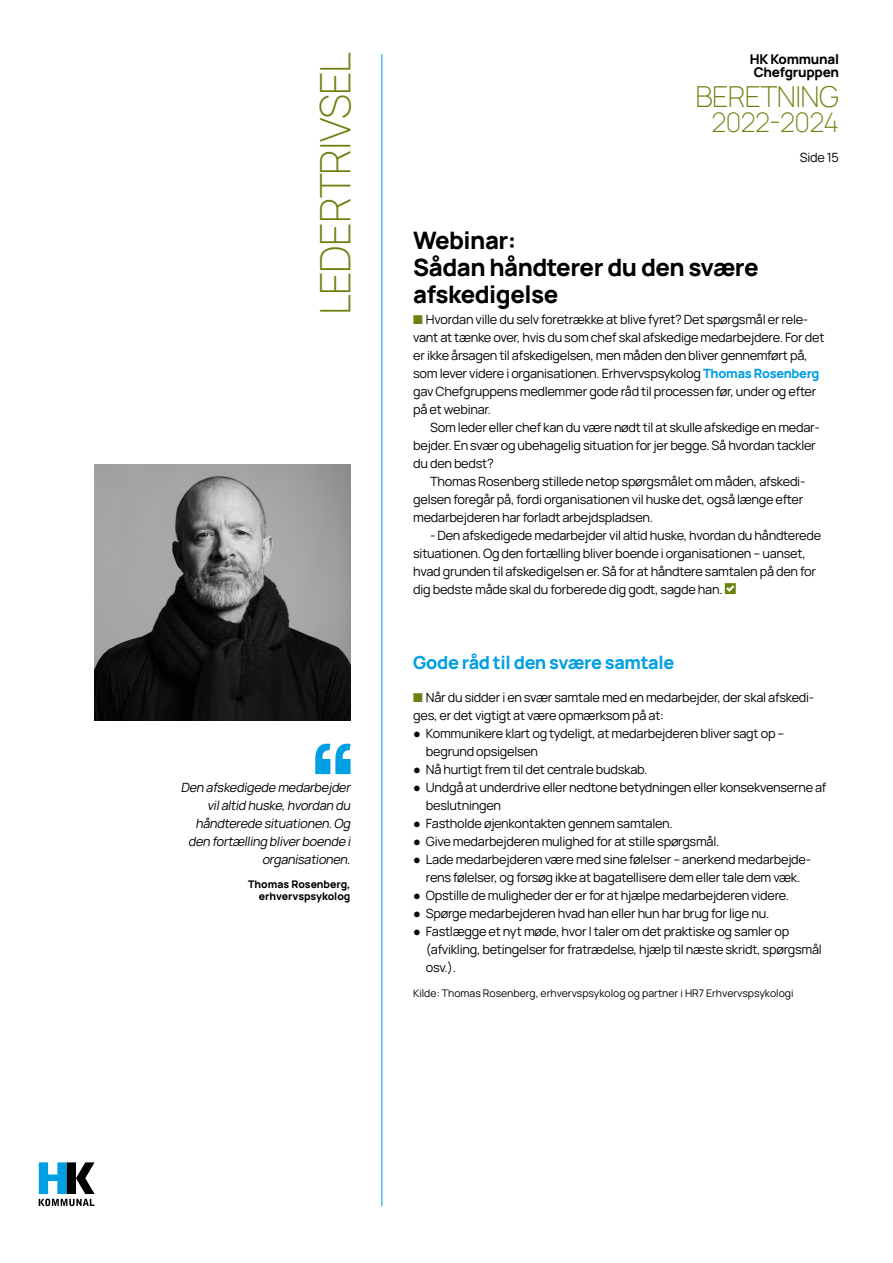
<style>
.page{position:relative;width:893px;height:1263px;background:#fff}
.page>*{position:absolute;margin:0;border:0;box-sizing:border-box;transform-origin:0 0}
.t1{font:200 42px "Manrope";letter-spacing:-.02em;color:#6a8310}
.t2{font:200 28.8px "Manrope";letter-spacing:-.02em;color:#6a8310}
.t3{font:200 26.85px "Manrope";letter-spacing:-.02em;color:#6a8310}
.t4{font:800 24px/27px "Manrope";letter-spacing:-.02em;color:#000}
.t5{font:800 18px "Manrope";letter-spacing:-.02em;color:#009fe3}
.t6{font:800 13.5px/13.5px "Manrope";letter-spacing:-.02em;color:#000}
.t7{font:12.75px/18px "Manrope";letter-spacing:-.02em;color:#000}
.t8{font:italic 12.75px/18px "Manrope";color:#000;text-align:right}
.t9{font:10.5px "Manrope";color:#000}
.t10{font:800 10.5px/12px "Manrope";color:#000;text-align:right}
.s1{color:#6a8310}
.s2{font-weight:800;color:#009fe3}
.s3{font-family:"Verdana"}
</style>
<div class="page">
<svg style="left:39px;top:1162px;width:56px;height:44px"></svg>
<svg style="left:725px;top:583px;width:11px;height:11px"></svg>
<hr style="left:381px;top:54px;width:1px;height:1152px;background:#009fe3">
<img style="left:95px;top:464px;width:256px;height:256px">
<svg style="left:315px;top:743px;width:36px;height:31px"></svg>
<h1 class="t1" style="left:306px;top:315px;width:265px;rotate:-90deg">LEDERTRIVSEL</h1>
<p class="t8" style="left:181px;top:778px;width:174px">Den afskedigede medarbejder vilaltid huske,hvordan du håndterede situationen.Og den fortælling bliverboende i organisationen.</p>
<p class="t10" style="left:248px;top:878px;width:104px">Thomas Rosenberg, erhvervspsykolog</p>
<p class="t6" style="left:750px;top:51px;width:91px">HK Kommunal<br>Chefgruppen</p>
<h2 class="t2" style="left:695px;top:76px;width:145px">BERETNING</h2>
<h3 class="t3" style="left:711px;top:104px;width:129px">2022-2024</h3>
<p class="t7" style="left:800px;top:148px;width:41px">Side 15</p>
<h3 class="t4" style="left:413px;top:226px;width:347px">Webinar:<br>Sådan håndterer du den svære afskedigelse</h3>
<p class="t7" style="left:413px;top:310px;width:413px"><span class="s1">■</span> Hvordan ville du selv foretrække at blive fyret? Det spørgsmål er rele&shy;vant at tænke over, hvis du som chef skal afskedige medarbejdere. For det er ikke årsagen til afskedigelsen, men måden den bliver gennemført på, som lever videre i organisationen. Erhvervspsykolog <span class="s2">Thomas Rosenberg </span>gav Chefgruppens medlemmer gode råd til processen før, under og efter på et webinar.</p>
<p class="t7" style="left:413px;top:418px;width:408px;text-indent:17px">Som leder eller chef kan du være nødt til at skulle afskedige en medar&shy;bejder. En svær og ubehagelig situation for jer begge. Så hvordan tackler du den bedst?</p>
<p class="t7" style="left:413px;top:472px;width:394px;text-indent:17px">Thomas Rosenberg stillede netop spørgsmålet om måden, afskedi&shy;gelsen foregår på, fordi organisationen vil huske det, også længe efter medarbejderen har forladt arbejdspladsen.</p>
<p class="t7" style="left:413px;top:526px;width:410px;text-indent:17px">- Den afskedigede medarbejder vil altid huske, hvordan du håndterede situationen. Og den fortælling bliver boende i organisationen – uanset, hvad grunden til afskedigelsen er. Så for at håndtere samtalen på den for dig bedste måde skal du forberede dig godt, sagde han.</p>
<h3 class="t5" style="left:413px;top:650px;width:263px">Gode råd til den svære samtale</h3>
<p class="t7" style="left:413px;top:688px;width:403px"><span class="s1">■</span> Når du sidder i en svær samtale med en medarbejder, der skal afskedi&shy;ges, er det vigtigt at være opmærksom på at:</p>
<p class="t7" style="left:426px;top:724px;width:360px;text-indent:-13px"><span class="s3">●</span> Kommunikere klart og tydeligt, at medarbejderen bliver sagt op – begrund opsigelsen</p>
<p class="t7" style="left:413px;top:760px;width:236px"><span class="s3">●</span> Nå hurtigt frem til det centrale budskab.</p>
<p class="t7" style="left:426px;top:778px;width:402px;text-indent:-13px"><span class="s3">●</span> Undgå at underdrive eller nedtone betydningen eller konsekvenserne af beslutningen</p>
<p class="t7" style="left:413px;top:814px;width:261px"><span class="s3">●</span> Fastholde øjenkontakten gennem samtalen.</p>
<p class="t7" style="left:413px;top:832px;width:308px"><span class="s3">●</span> Give medarbejderen mulighed for at stille spørgsmål.</p>
<p class="t7" style="left:413px;top:850px;width:399px;text-align:center"><span class="s3">●</span> Lade medarbejderen være med sine følelser – anerkend medarbejde&shy;rens følelser, og forsøg ikke at bagatellisere dem eller tale dem væk.</p>
<p class="t7" style="left:413px;top:886px;width:377px"><span class="s3">●</span> Opstille de muligheder der er for at hjælpe medarbejderen videre.</p>
<p class="t7" style="left:413px;top:904px;width:357px"><span class="s3">●</span> Spørge medarbejderen hvad han eller hun har brug for lige nu.</p>
<p class="t7" style="left:426px;top:922px;width:397px;text-indent:-13px"><span class="s3">●</span> Fastlægge et nyt møde, hvor I taler om det praktiske og samler op (afvikling, betingelser for fratrædelse, hjælp til næste skridt, spørgsmål osv.).</p>
<p class="t9" style="left:413px;top:986px;width:382px">Kilde: Thomas Rosenberg, erhvervspsykolog og partner i HR7 Erhvervspsykologi</p>
</div>
